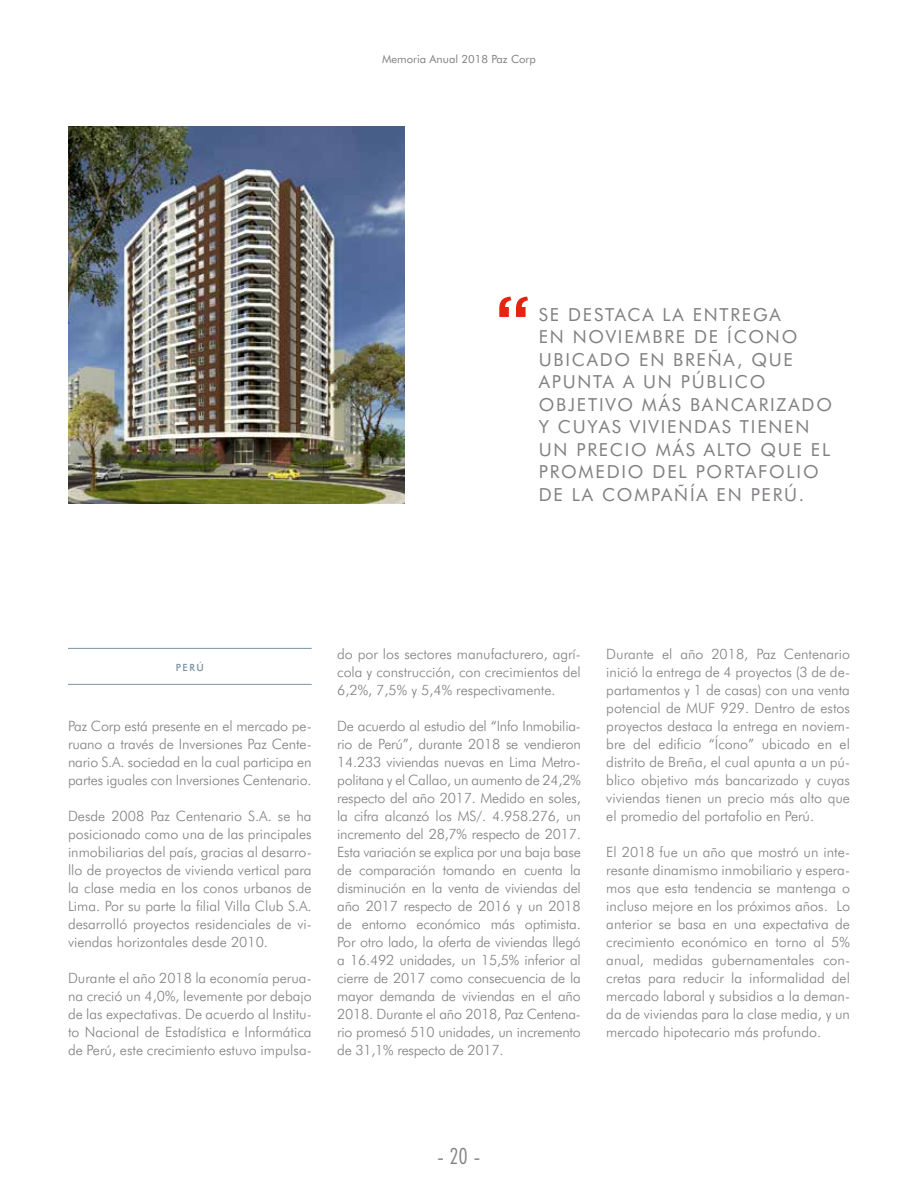
<style>
.page{position:relative;width:918px;height:1188px;background:#fff}
.page>*{position:absolute;margin:0;border:0;box-sizing:border-box;transform-origin:0 0}
.t1{font:500 72px "Gotham";color:#e42313}
.t2{font:300 22.5px "Futura BT";color:#838083}
.t3{font:18px/22.5px "Futura BT";letter-spacing:.1em;color:#838083}
.t4{font:300 14.25px/18px "Futura BT";color:#838083;text-align:justify}
.t5{font:11.25px "Futura BT";color:#838083}
.t6{font:500 10.05px "Futura BT";color:#7a92a4}
.s1{font-stretch:condensed}
</style>
<div class="page">
<img style="left:68px;top:126px;width:336px;height:378px">
<hr style="left:68px;top:648px;width:244px;height:1px;background:#7a92a4">
<hr style="left:68px;top:684px;width:244px;height:1px;background:#7a92a4">
<p class="t5" style="left:382px;top:52px;width:155px">Memoria Anual 2018 Paz Corp</p>
<h1 class="t1" style="left:495px;top:281px;width:38px">“</h1>
<p class="t3" style="left:539px;top:303px;width:295px">SE DESTACA LA ENTREGA<br>EN NOVIEMBRE DE ÍCONO<br>UBICADO EN BREÑA, QUE<br>APUNTA A UN PÚBLICO<br>OBJETIVO MÁS BANCARIZADO<br>Y CUYAS VIVIENDAS TIENEN<br>UN PRECIO MÁS ALTO QUE EL<br>PROMEDIO DEL PORTAFOLIO<br>DE LA COMPAÑÍA EN PERÚ.</p>
<p class="t6" style="left:176px;top:661px;width:29px">perú</p>
<p class="t4" style="left:68px;top:717px;width:245px">Paz Corp está presente en el mercado pe&shy;ruano a través de Inversiones Paz Cente&shy;nario S.A. sociedad en la cual participa en partes iguales con Inversiones Centenario.</p>
<p class="t4" style="left:68px;top:807px;width:245px">Desde 2008 Paz Centenario S.A. se ha posicionado como una de las principales inmobiliarias del país, gracias al desarro&shy;llo de proyectos de vivienda vertical para la clase media en los conos urbanos de Lima. Por su parte la filial Villa Club S.A. desarrolló proyectos residenciales de vi&shy;viendas horizontales desde 2010.</p>
<p class="t4" style="left:68px;top:969px;width:245px">Durante el año 2018 la economía perua&shy;na creció un 4,0%, levemente por debajo de las expectativas. De acuerdo al Institu&shy;to Nacional de Estadística e Informática de Perú, este crecimiento estuvo impulsa-</p>
<p class="t4" style="left:337px;top:645px;width:245px">do por los sectores manufacturero, agrí&shy;cola y construcción, con crecimientos del 6,2%, 7,5% y 5,4% respectivamente.</p>
<p class="t4" style="left:337px;top:717px;width:245px">De acuerdo al estudio del “Info Inmobilia&shy;rio de Perú”, durante 2018 se vendieron 14.233 viviendas nuevas en Lima Metro&shy;politana y el Callao, un aumento de 24,2% respecto del año 2017. Medido en soles, la cifra alcanzó los MS/. 4.958.276, un incremento del 28,7% respecto de 2017.<br>Esta variación se explica por una baja base de comparación tomando en cuenta la disminución en la venta de viviendas del año 2017 respecto de 2016 y un 2018 de entorno económico más optimista.<br>Por otro lado, la oferta de viviendas llegó a 16.492 unidades, un 15,5% inferior al cierre de 2017 como consecuencia de la mayor demanda de viviendas en el año 2018. Durante el año 2018, Paz Centena&shy;rio promesó 510 unidades, un incremento de 31,1% respecto de 2017.</p>
<p class="t4" style="left:606px;top:645px;width:245px">Durante el año 2018, Paz Centenario inició la entrega de 4 proyectos (3 de de&shy;partamentos y 1 de casas) con una venta potencial de MUF 929. Dentro de estos proyectos destaca la entrega en noviem&shy;bre del edificio “Ícono” ubicado en el distrito de Breña, el cual apunta a un pú&shy;blico objetivo más bancarizado y cuyas viviendas tienen un precio más alto que el promedio del portafolio en Perú.</p>
<p class="t4" style="left:606px;top:843px;width:245px">El 2018 fue un año que mostró un inte&shy;resante dinamismo inmobiliario y espera&shy;mos que esta tendencia se mantenga o incluso mejore en los próximos años. Lo anterior se basa en una expectativa de crecimiento económico en torno al 5% anual, medidas gubernamentales con&shy;cretas para reducir la informalidad del mercado laboral y subsidios a la deman&shy;da de viviendas para la clase media, y un mercado hipotecario más profundo.</p>
<h2 class="t2" style="left:437px;top:1142px;width:46px">-<span class="s1">20</span>-</h2>
</div>
